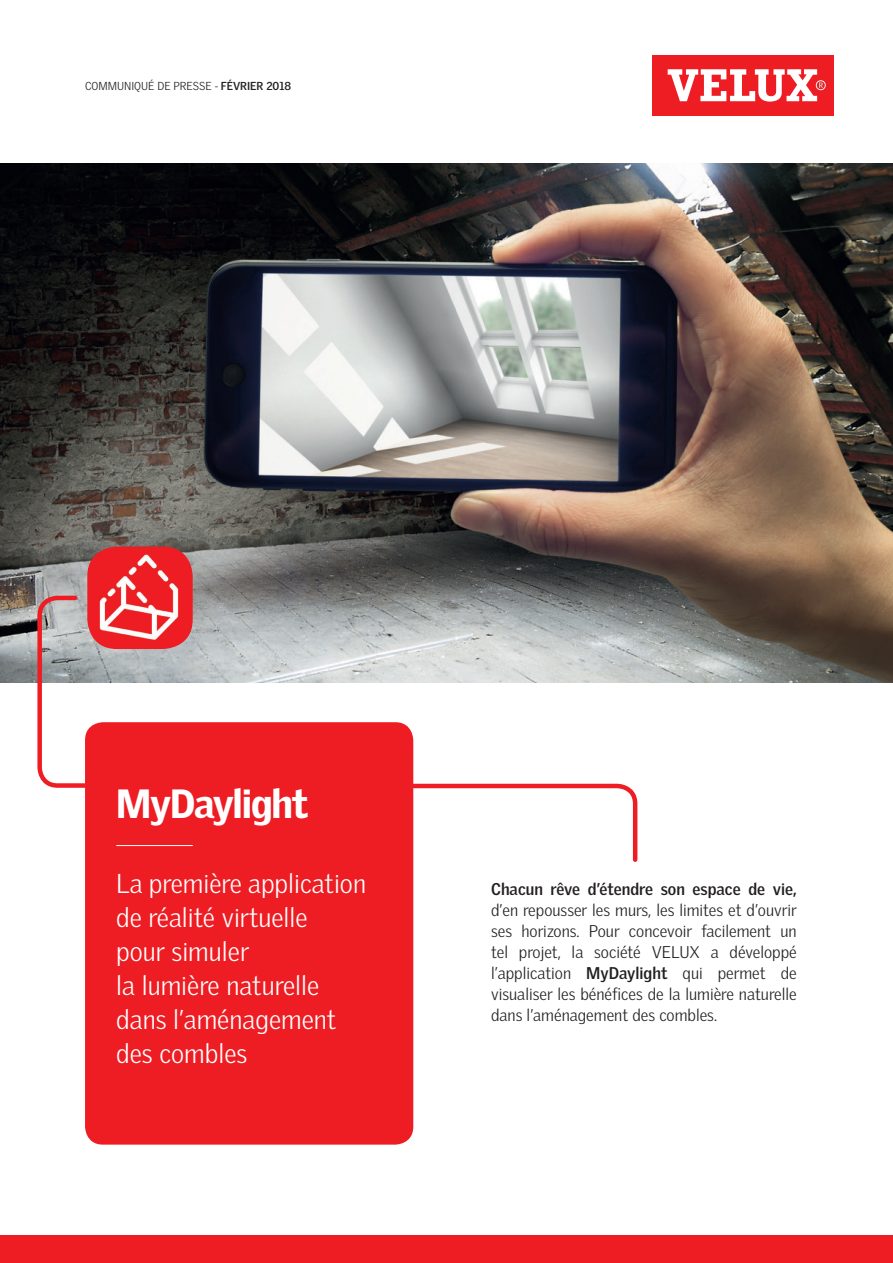
<style>
.page{position:relative;width:893px;height:1263px;background:#fff}
.page>*{position:absolute;margin:0;border:0;box-sizing:border-box;transform-origin:0 0}
.t1{font:900 39.6px "Velux Gothic";letter-spacing:-.03em;color:#fff}
.t2{font:300 26.55px/34px "Velux Gothic";color:#fff}
.t3{font:300 16.5px/21px "Velux Gothic";color:#231f20;text-align:justify}
.t4{font:300 11.25px "Velux Gothic";color:#231f20}
.s1{font-weight:700}
</style>
<div class="page">
<img style="left:0;top:164px;width:893px;height:518px">
<div style="left:652px;top:55px;width:182px;height:61px;background:#ee1d23"></div>
<svg style="left:668px;top:69px;width:158px;height:33px"></svg>
<img style="left:87px;top:546px;width:106px;height:47px">
<svg style="left:35px;top:593px;width:370px;height:195px"></svg>
<svg style="left:413px;top:781px;width:225px;height:83px"></svg>
<div style="left:0;top:1235px;width:893px;height:28px;background:#ee1d23"></div>
<div style="left:85px;top:722px;width:328px;height:422px;background:#ee1d23;border-radius:18px"></div>
<hr style="left:116px;top:845px;width:77px;height:1px;background:#fff">
<p class="t4" style="left:85px;top:79px;width:208px">COMMUNIQUÉ DE PRESSE - <span class="s1">FÉVRIER 2018</span></p>
<p class="t1" style="left:116px;top:778px;width:194px">MyDaylight</p>
<p class="t2" style="left:116px;top:866px;width:251px">La première application de réalité virtuelle<br>pour simuler<br>la lumière naturelle dans l’aménagement des combles</p>
<p class="t3" style="left:491px;top:878px;width:307px"><span class="s1">Chacun rêve d’étendre son espace de vie, </span>d’en repousser les murs, les limites et d’ouvrir ses horizons. Pour concevoir facilement un tel projet, la société VELUX a développé l’application <span class="s1">MyDaylight</span> qui permet de visualiser les bénéfices de la lumière naturelle dans l’aménagement des combles.</p>
</div>
